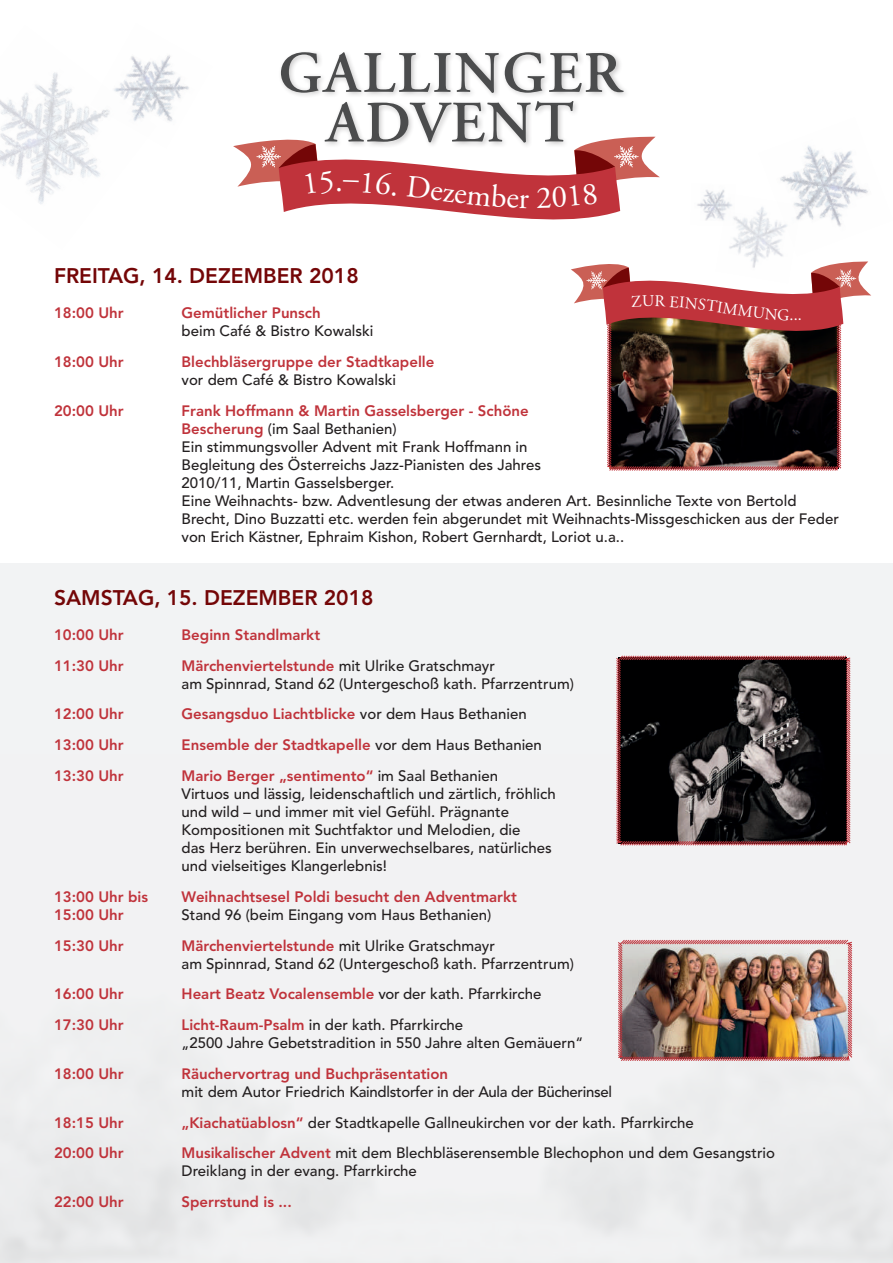
<style>
.page{position:relative;width:893px;height:1263px;background:#fff}
.page>*{position:absolute;margin:0;border:0;box-sizing:border-box;transform-origin:0 0}
.t1{font:600 58.5px/49.7px "Adobe Garamond Pro";letter-spacing:.035em;color:#4b4c4d;text-align:center}
.t2{font:31.35px "Adobe Garamond Pro";color:#fff}
.t3{font:800 21px "Avenir LT Std";color:#740607}
.t4{font:500 15px/18px "Avenir LT Std";color:#231f20}
.t5{font:800 15px "Avenir LT Std";color:#c0333b}
.t6{font:500 15px "Avenir LT Std";letter-spacing:-.02em;color:#231f20}
.s1{font-weight:800;color:#c0333b}
.s2{font-weight:500;color:#231f20}
</style>
<div class="page">
<img style="left:780px;top:145px;width:88px;height:82px">
<img style="left:729px;top:194px;width:72px;height:65px">
<img style="left:697px;top:189px;width:39px;height:37px">
<img style="left:0;top:72px;width:100px;height:132px">
<img style="left:90px;top:55px;width:99px;height:93px">
<div style="left:278px;top:50px;width:352px;height:99px;background:#231f20;opacity:.25"></div>
<div style="left:0;top:563px;width:893px;height:700px;background:#f2f2f3"></div>
<img style="left:618px;top:939px;width:235px;height:122px">
<svg style="left:616px;top:655px;width:235px;height:191px;background:#2d2526"></svg>
<svg style="left:233px;top:133px;width:427px;height:87px"></svg>
<svg style="left:571px;top:259px;width:300px;height:212px"></svg>
<h1 class="t1" style="left:278px;top:49px;width:345px">GALLINGER<br>ADVENT</h1>
<h2 class="t2" style="left:335px;top:162px;width:10px">.</h2>
<h2 class="t2" style="left:393px;top:166px;width:78px;rotate:7deg">. Deze</h2>
<h3 class="t3" style="left:54px;top:264px;width:306px">FREITAG, 14. DEZEMBER 2018</h3>
<p class="t5" style="left:54px;top:304px;width:71px">18:00 Uhr</p>
<p class="t5" style="left:182px;top:304px;width:141px">Gemütlicher Punsch</p>
<p class="t4" style="left:182px;top:322px;width:193px">beim Café &amp; Bistro Kowalski</p>
<p class="t5" style="left:54px;top:353px;width:71px">18:00 Uhr</p>
<p class="t5" style="left:182px;top:353px;width:254px">Blechbläsergruppe der Stadtkapelle</p>
<p class="t4" style="left:182px;top:371px;width:216px">vor dem Café &amp; Bistro Kowalski</p>
<p class="t5" style="left:54px;top:402px;width:71px">20:00 Uhr</p>
<p class="t4" style="left:182px;top:402px;width:659px"><span class="s1">Frank Hoffmann &amp; Martin Gasselsberger - Schöne<br>Bescherung</span> (im Saal Bethanien)<br>Ein stimmungsvoller Advent mit Frank Hoffmann in<br>Begleitung des Österreichs Jazz-Pianisten des Jahres<br>2010/11, Martin Gasselsberger.<br>Eine Weihnachts- bzw. Adventlesung der etwas anderen Art. Besinnliche Texte von Bertold Brecht, Dino Buzzatti etc. werden fein abgerundet mit Weihnachts-Missgeschicken aus der Feder von Erich Kästner, Ephraim Kishon, Robert Gernhardt, Loriot u.a..</p>
<h3 class="t3" style="left:54px;top:585px;width:321px">SAMSTAG, 15. DEZEMBER 2018</h3>
<p class="t5" style="left:54px;top:626px;width:71px">10:00 Uhr</p>
<p class="t5" style="left:182px;top:626px;width:140px">Beginn Standlmarkt</p>
<p class="t5" style="left:54px;top:657px;width:71px">11:30 Uhr</p>
<p class="t4" style="left:182px;top:657px;width:394px"><span class="s1">Märchenviertelstunde</span> mit Ulrike Gratschmayr<br>am Spinnrad, Stand 62 (Untergeschoß kath. Pfarrzentrum)</p>
<p class="t5" style="left:54px;top:705px;width:71px">12:00 Uhr</p>
<p class="t5" style="left:182px;top:705px;width:347px">Gesangsduo Liachtblicke <span class="s2">vor dem Haus Bethanien</span></p>
<p class="t5" style="left:54px;top:736px;width:71px">13:00 Uhr</p>
<p class="t5" style="left:182px;top:736px;width:362px">Ensemble der Stadtkapelle <span class="s2">vor dem Haus Bethanien</span></p>
<p class="t5" style="left:54px;top:767px;width:71px">13:30 Uhr</p>
<p class="t4" style="left:182px;top:767px;width:376px"><span class="s1">Mario Berger „sentimento“</span> im Saal Bethanien<br>Virtuos und lässig, leidenschaftlich und zärtlich, fröhlich und wild – und immer mit viel Gefühl. Prägnante Kompositionen mit Suchtfaktor und Melodien, die<br>das Herz berühren. Ein unverwechselbares, natürliches und vielseitiges Klangerlebnis!</p>
<p class="t5" style="left:54px;top:888px;width:96px">13:00 Uhr bis</p>
<p class="t5" style="left:182px;top:888px;width:337px">Weihnachtsesel Poldi besucht den Adventmarkt</p>
<p class="t5" style="left:54px;top:906px;width:71px">15:00 Uhr</p>
<p class="t4" style="left:182px;top:906px;width:311px">Stand 96 (beim Eingang vom Haus Bethanien)</p>
<p class="t5" style="left:54px;top:936px;width:71px">15:30 Uhr</p>
<p class="t4" style="left:182px;top:937px;width:394px"><span class="s1">Märchenviertelstunde</span> mit Ulrike Gratschmayr<br>am Spinnrad, Stand 62 (Untergeschoß kath. Pfarrzentrum)</p>
<p class="t5" style="left:54px;top:985px;width:71px">16:00 Uhr</p>
<p class="t5" style="left:182px;top:985px;width:361px">Heart Beatz Vocalensemble <span class="s2">vor der kath. Pfarrkirche</span></p>
<p class="t5" style="left:54px;top:1016px;width:71px">17:30 Uhr</p>
<p class="t4" style="left:182px;top:1016px;width:403px"><span class="s1">Licht-Raum-Psalm</span> in der kath. Pfarrkirche<br>„2500 Jahre Gebetstradition in 550 Jahre alten Gemäuern“</p>
<p class="t5" style="left:54px;top:1065px;width:71px">18:00 Uhr</p>
<p class="t5" style="left:182px;top:1065px;width:268px">Räuchervortrag und Buchpräsentation</p>
<p class="t6" style="left:182px;top:1083px;width:432px">mit dem Autor Friedrich Kaindlstorfer in der Aula der Bücherinsel</p>
<p class="t5" style="left:54px;top:1113px;width:71px">18:15 Uhr</p>
<p class="t4" style="left:182px;top:1114px;width:514px"><span class="s1">„Kiachatüablosn“</span> der Stadtkapelle Gallneukirchen vor der kath. Pfarrkirche</p>
<p class="t5" style="left:54px;top:1144px;width:71px">20:00 Uhr</p>
<p class="t4" style="left:182px;top:1144px;width:595px"><span class="s1">Musikalischer Advent</span> mit dem Blechbläserensemble Blechophon und dem Gesangstrio<br>Dreiklang in der evang. Pfarrkirche</p>
<p class="t5" style="left:54px;top:1193px;width:71px">22:00 Uhr</p>
<p class="t5" style="left:182px;top:1193px;width:112px">Sperrstund is ...</p>
</div>
